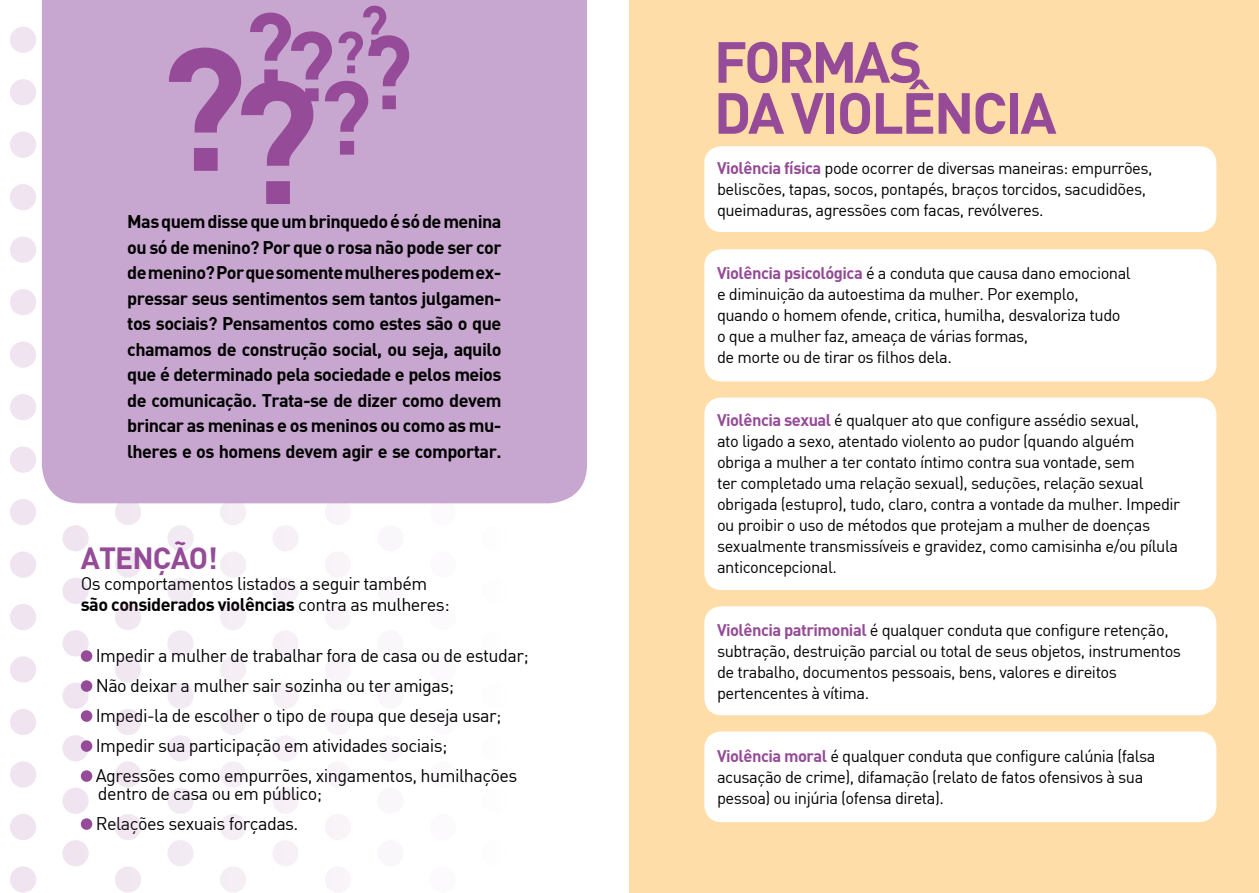
<style>
.page{position:relative;width:1259px;height:893px;background:#fff}
.page>*{position:absolute;margin:0;border:0;box-sizing:border-box;transform-origin:0 0}
.t1{font:57px/51px "DIN Bold";letter-spacing:-.04em;color:#954b97}
.t2{font:30px "DIN Bold";letter-spacing:-.03em;color:#954b97}
.t3{font:18px/25.5px "DIN Bold";letter-spacing:-.03em;color:#000;text-align:justify}
.t4{font:18px/30px "DIN Regular";letter-spacing:-.03em;color:#000}
.t5{font:16.5px/21px "DIN Regular";letter-spacing:-.03em;color:#000}
.s1{font-family:"DIN Regular"}
.s2{font-family:"DIN Bold";color:#954b97}
</style>
<div class="page">
<div style="left:629px;top:0;width:630px;height:893px;background:#fedda8"></div>
<div style="left:704px;top:146px;width:512px;height:86px;background:#fff;border-radius:17px"></div>
<div style="left:704px;top:249px;width:512px;height:132px;background:#fff;border-radius:17px"></div>
<div style="left:704px;top:398px;width:512px;height:192px;background:#fff;border-radius:17px"></div>
<div style="left:704px;top:606px;width:512px;height:109px;background:#fff;border-radius:17px"></div>
<div style="left:704px;top:731px;width:512px;height:91px;background:#fff;border-radius:17px"></div>
<svg style="left:10px;top:0;width:541px;height:893px"></svg>
<div style="left:42px;top:0;width:545px;height:503px;background:#c7a6cf"></div>
<svg style="left:169px;top:6px;width:240px;height:198px;background:#ba8ec0"></svg>
<p class="t3" style="left:127px;top:208px;width:376px">Mas quem disse que um brinquedo é só de menina ou só de menino? Por que o rosa não pode ser cor de menino? Por que somente mulheres podem ex&shy;pressar seus sentimentos sem tantos julgamen&shy;tos sociais? Pensamentos como estes são o que chamamos de construção social, ou seja, aquilo que é determinado pela sociedade e pelos meios de comunicação. Trata-se de dizer como devem brincar as meninas e os meninos ou como as mu&shy;lheres e os homens devem agir e se comportar.</p>
<h2 class="t2" style="left:81px;top:538px;width:138px">ATENÇÃO!</h2>
<p class="t4" style="left:81px;top:568px;width:348px">Os comportamentos listados a seguir também</p>
<p class="t3" style="left:81px;top:591px;width:370px">são considerados violências <span class="s1">contra as mulheres:</span></p>
<p class="t4" style="left:96px;top:640px;width:434px">Impedir a mulher de trabalhar fora de casa ou de estudar; Não deixar a mulher sair sozinha ou ter amigas; Impedi-la de escolher o tipo de roupa que deseja usar; Impedir sua participação em atividades sociais; Agressões como empurrões, xingamentos, humilhações</p>
<p class="t4" style="left:96px;top:778px;width:228px">dentro de casa ou em público;<br>Relações sexuais forçadas.</p>
<h1 class="t1" style="left:714px;top:34px;width:344px">FORMAS<br>DA VIOLÊNCIA</h1>
<p class="t5" style="left:717px;top:157px;width:437px"><span class="s2">Violência física</span> pode ocorrer de diversas maneiras: empurrões, beliscões, tapas, socos, pontapés, braços torcidos, sacudidões, queimaduras, agressões com facas, revólveres.</p>
<p class="t5" style="left:717px;top:262px;width:415px"><span class="s2">Violência psicológica</span> é a conduta que causa dano emocional e diminuição da autoestima da mulher. Por exemplo, quando o homem ofende, critica, humilha, desvaloriza tudo o que a mulher faz, ameaça de várias formas,<br>de morte ou de tirar os filhos dela.</p>
<p class="t5" style="left:717px;top:409px;width:465px"><span class="s2">Violência sexual</span> é qualquer ato que configure assédio sexual,<br>ato ligado a sexo, atentado violento ao pudor (quando alguém obriga a mulher a ter contato íntimo contra sua vontade, sem<br>ter completado uma relação sexual), seduções, relação sexual obrigada (estupro), tudo, claro, contra a vontade da mulher. Impedir ou proibir o uso de métodos que protejam a mulher de doenças sexualmente transmissíveis e gravidez, como camisinha e/ou pílula anticoncepcional.</p>
<p class="t5" style="left:717px;top:619px;width:465px"><span class="s2">Violência patrimonial</span> é qualquer conduta que configure retenção, subtração, destruição parcial ou total de seus objetos, instrumentos de trabalho, documentos pessoais, bens, valores e direitos pertencentes à vítima.</p>
<p class="t5" style="left:717px;top:745px;width:440px"><span class="s2">Violência moral</span> é qualquer conduta que configure calúnia (falsa acusação de crime), difamação (relato de fatos ofensivos à sua pessoa) ou injúria (ofensa direta).</p>
</div>
